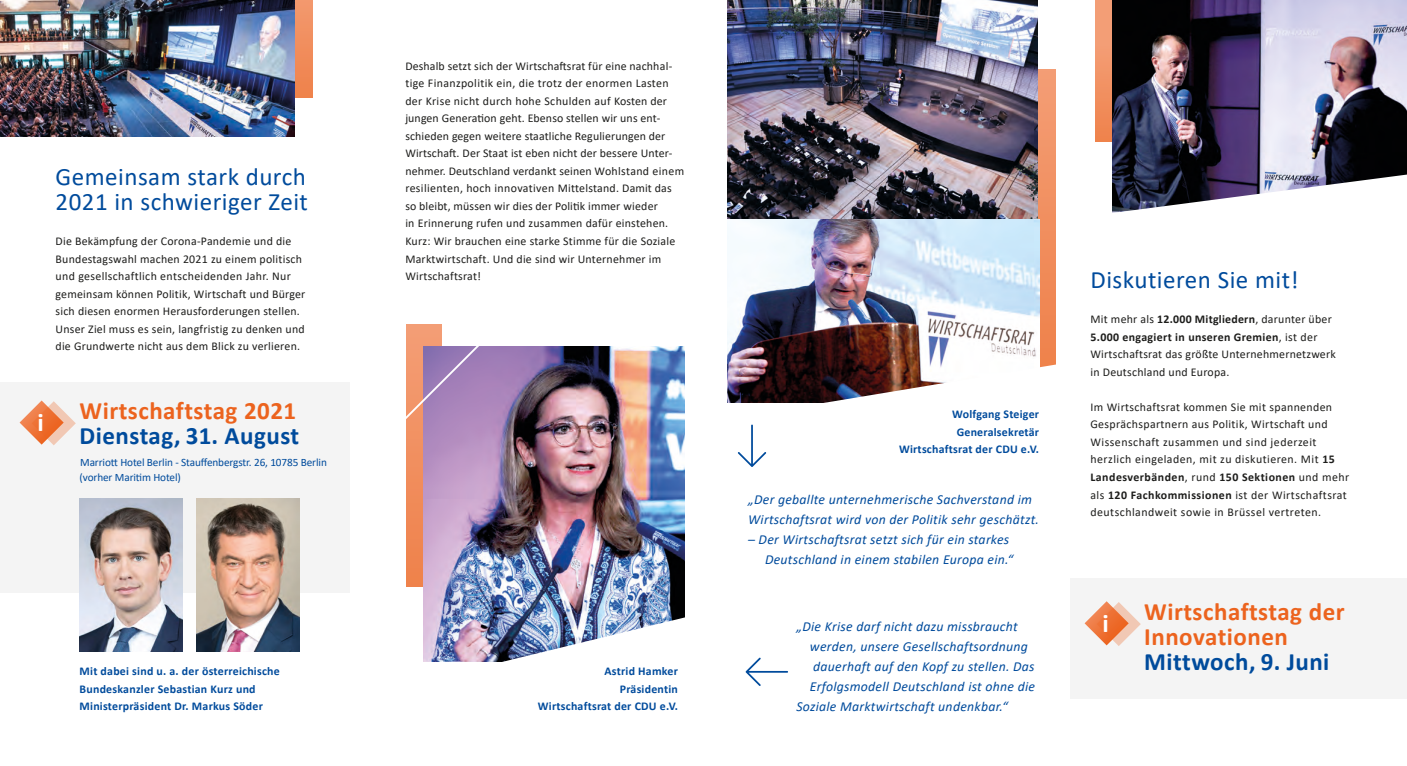
<style>
.page{position:relative;width:1407px;height:766px;background:#fff}
.page>*{position:absolute;margin:0;border:0;box-sizing:border-box;transform-origin:0 0}
.t1{font:700 25.88px "Calibri";color:#fff}
.t2{font:25px/25px "Calibri";letter-spacing:.02em;color:#004b9c}
.t3{font:700 25px "Calibri";letter-spacing:.02em;color:#ec631e}
.t4{font:700 25px "Calibri";letter-spacing:.02em;color:#004b9c}
.t5{font:italic 13.75px/20px "Calibri";letter-spacing:.02em;color:#004b9c}
.t6{font:11.88px/17.5px "Calibri";letter-spacing:.02em;color:#1d1d1b}
.t7{font:11.88px/17.5px "Calibri";letter-spacing:.04em;color:#1d1d1b}
.t8{font:700 11.88px "Calibri";letter-spacing:.02em;color:#004b9c}
.t9{font:700 11.88px/17.5px "Calibri";letter-spacing:.03em;color:#1d1d1b}
.t10{font:11.25px "Calibri";letter-spacing:-.01em;color:#004b9c}
.s1{font-weight:400}
.s2{font-weight:700}
</style>
<div class="page">
<div style="left:1020px;top:70px;width:35px;height:302px;background:linear-gradient(to bottom,#f49d75,#ef814a)"></div>
<div style="left:1095px;top:0;width:36px;height:141px;background:linear-gradient(to bottom,#f4a47f,#f0854f)"></div>
<div style="left:277px;top:0;width:36px;height:98px;background:linear-gradient(to bottom,#f3996e,#ef824b)"></div>
<div style="left:1070px;top:578px;width:337px;height:120px;background:#f4f4f4"></div>
<svg style="left:1084px;top:601px;width:57px;height:45px"></svg>
<img style="left:727px;top:0;width:312px;height:220px">
<img style="left:0;top:0;width:294px;height:136px">
<img style="left:1113px;top:0;width:294px;height:174px">
<img style="left:727px;top:220px;width:312px;height:143px">
<div style="left:406px;top:324px;width:36px;height:262px;background:#f08754"></div>
<img style="left:424px;top:346px;width:261px;height:315px">
<svg style="left:406px;top:324px;width:117px;height:152px;background:#ba92af"></svg>
<img style="left:485px;top:615px;width:200px;height:47px">
<svg style="left:1112px;top:174px;width:295px;height:39px"></svg>
<svg style="left:727px;top:363px;width:329px;height:104px"></svg>
<svg style="left:745px;top:657px;width:43px;height:29px"></svg>
<div style="left:0;top:382px;width:350px;height:210px;background:#f4f4f4"></div>
<svg style="left:20px;top:400px;width:56px;height:45px"></svg>
<img style="left:196px;top:498px;width:103px;height:153px">
<img style="left:80px;top:498px;width:102px;height:153px">
<p class="t2" style="left:56px;top:164px;width:254px">Gemeinsam stark durch<br>2021 in schwieriger Zeit</p>
<p class="t6" style="left:56px;top:232px;width:237px">Die Bekämpfung der Corona-Pandemie und die</p>
<p class="t6" style="left:56px;top:250px;width:248px">Bundestagswahl machen 2021 zu einem politisch und gesellschaftlich entscheidenden Jahr. Nur</p>
<p class="t6" style="left:56px;top:285px;width:251px">gemeinsam können Politik, Wirtschaft und Bürger sich diesen enormen Herausforderungen stellen.<br>Unser Ziel muss es sein, langfristig zu denken und die Grundwerte nicht aus dem Blick zu verlieren.</p>
<p class="t1" style="left:37px;top:404px;width:8px">i</p>
<p class="t3" style="left:80px;top:393px;width:218px">Wirtschaftstag 2021</p>
<p class="t4" style="left:80px;top:418px;width:221px">Dienstag, 31. August</p>
<p class="t10" style="left:80px;top:455px;width:248px">Marriott Hotel Berlin - Stauffenbergstr. 26, 10785 Berlin</p>
<p class="t10" style="left:80px;top:470px;width:103px">(vorher Maritim Hotel)</p>
<p class="t8" style="left:80px;top:662px;width:202px">Mit dabei sind u. a. der österreichische</p>
<p class="t8" style="left:80px;top:680px;width:178px">Bundeskanzler Sebastian Kurz und</p>
<p class="t8" style="left:80px;top:698px;width:185px">Ministerpräsident Dr. Markus Söder</p>
<p class="t6" style="left:405px;top:57px;width:280px">Deshalb setzt sich der Wirtschaftsrat für eine nachhal&shy;tige Finanzpolitik ein, die trotz der enormen Lasten der Krise nicht durch hohe Schulden auf Kosten der jungen Generation geht. Ebenso stellen wir uns ent&shy;schieden gegen weitere staatliche Regulierungen der Wirtschaft. Der Staat ist eben nicht der bessere Unter&shy;nehmer. Deutschland verdankt seinen Wohlstand einem resilienten, hoch innovativen Mittelstand. Damit das so bleibt, müssen wir dies der Politik immer wieder<br>in Erinnerung rufen und zusammen dafür einstehen.<br>Kurz: Wir brauchen eine starke Stimme für die Soziale Marktwirtschaft. Und die sind wir Unternehmer im Wirtschaftsrat!</p>
<p class="t8" style="left:604px;top:662px;width:75px">Astrid Hamker</p>
<p class="t8" style="left:620px;top:680px;width:60px">Präsidentin</p>
<p class="t8" style="left:538px;top:697px;width:142px">Wirtschaftsrat der CDU e.V.</p>
<p class="t8" style="left:952px;top:406px;width:88px">Wolfgang Steiger</p>
<p class="t8" style="left:956px;top:423px;width:84px">Generalsekretär</p>
<p class="t8" style="left:899px;top:441px;width:142px">Wirtschaftsrat der CDU e.V.</p>
<p class="t5" style="left:748px;top:488px;width:292px">„Der geballte unternehmerische Sachverstand im<br>Wirtschaftsrat wird von der Politik sehr geschätzt.</p>
<p class="t5" style="left:748px;top:528px;width:263px">– Der Wirtschaftsrat setzt sich für ein starkes</p>
<p class="t5" style="left:765px;top:548px;width:250px">Deutschland in einem stabilen Europa ein.“</p>
<p class="t5" style="left:796px;top:615px;width:223px">„Die Krise darf nicht dazu missbraucht</p>
<p class="t5" style="left:810px;top:635px;width:220px">werden, unsere Gesellschaftsordnung</p>
<p class="t5" style="left:813px;top:655px;width:223px">dauerhaft auf den Kopf zu stellen. Das</p>
<p class="t5" style="left:796px;top:675px;width:240px;text-indent:14px">Erfolgsmodell Deutschland ist ohne die<br>Soziale Marktwirtschaft undenkbar.“</p>
<p class="t2" style="left:1090px;top:267px;width:210px">Diskutieren Sie mit!</p>
<p class="t9" style="left:1090px;top:310px;width:243px"><span class="s1">Mit mehr als</span> 12.000 Mitgliedern<span class="s1">, darunter über<br></span>5.000 engagiert in unseren Gremien<span class="s1">, ist der</span></p>
<p class="t6" style="left:1090px;top:345px;width:247px">Wirtschaftsrat das größte Unternehmernetzwerk</p>
<p class="t6" style="left:1090px;top:363px;width:140px">in Deutschland und Europa.</p>
<p class="t6" style="left:1090px;top:398px;width:243px">Im Wirtschaftsrat kommen Sie mit spannenden</p>
<p class="t6" style="left:1090px;top:415px;width:239px">Gesprächspartnern aus Politik, Wirtschaft und</p>
<p class="t7" style="left:1090px;top:433px;width:228px">Wissenschaft zusammen und sind jederzeit</p>
<p class="t7" style="left:1090px;top:450px;width:260px">herzlich eingeladen, mit zu diskutieren. Mit <span class="s2">15<br>Landesverbänden</span>, rund <span class="s2">150 Sektionen</span> und mehr als <span class="s2">120 Fachkommissionen</span> ist der Wirtschaftsrat deutschlandweit sowie in Brüssel vertreten.</p>
<p class="t1" style="left:1102px;top:604px;width:8px">i</p>
<p class="t3" style="left:1144px;top:593px;width:202px">Wirtschaftstag der</p>
<p class="t3" style="left:1144px;top:618px;width:145px">Innovationen</p>
<p class="t4" style="left:1144px;top:643px;width:187px">Mittwoch, 9. Juni</p>
</div>
